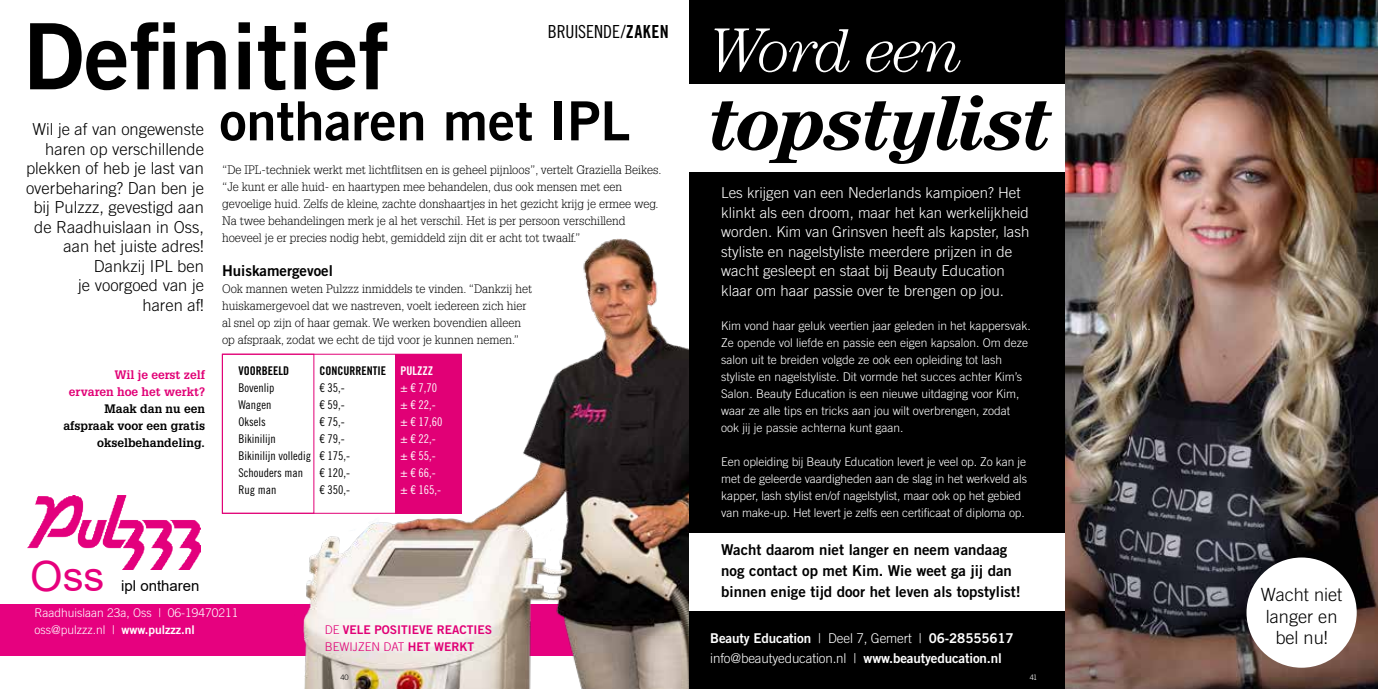
<style>
.page{position:relative;width:1378px;height:689px;background:#fff}
.page>*{position:absolute;margin:0;border:0;box-sizing:border-box;transform-origin:0 0}
.t1{font:91.5px "Trade Gothic LT Std Bd 2";color:#000}
.t2{font:italic 700 79.05px "Century Std";letter-spacing:-.04em;color:#000}
.t3{font:italic 300 62.55px "Century Std";letter-spacing:-.04em;color:#fff}
.t4{font:54px "Trade Gothic LT Std Bd 2";color:#000}
.t5{font:41.7px "Arial";color:#e6007d}
.t6{font:300 18.15px/21.8px "Trade Gothic LT Std";color:#000;text-align:center}
.t7{font:18px "Trade Gothic LT Std Cn 18";letter-spacing:-.005em;color:#000}
.t8{font:300 16.5px/19.5px "Trade Gothic LT Std";color:#000;text-align:right}
.t9{font:300 15px/19.5px "Trade Gothic LT Std";color:#fff}
.t10{font:15px/21px "Trade Gothic LT Std Bd 2";color:#000}
.t11{font:15px "Arial";color:#000}
.t12{font:300 13.5px "Trade Gothic LT Std";letter-spacing:-.01em;color:#fff}
.t13{font:13.5px "Trade Gothic LT Std Bd 2";letter-spacing:-.01em;color:#fff}
.t14{font:300 12px/17px "Trade Gothic LT Std";color:#fff}
.t15{font:300 12px/17px "Glypha LT Std";color:#000}
.t16{font:12px "Trade Gothic LT Std Cn 18";color:#000}
.t17{font:700 12px/17px "Glypha LT Std";color:#000;text-align:right}
.t18{font:12px "Trade Gothic LT Std Cn 18";color:#fff}
.t19{font:700 12px/17px "Glypha LT Std";color:#e10076;text-align:right}
.t20{font:12px "Trade Gothic LT Std Bd Cn 20";color:#000}
.t21{font:12px "Trade Gothic LT Std Bd 2";color:#e10076}
.t22{font:300 12px "Trade Gothic LT Std";color:#e10076}
.t23{font:300 7.5px "Trade Gothic LT Std";color:#000}
.t24{font:300 7.5px "Trade Gothic LT Std";color:#fff}
.s1{font-family:"Trade Gothic LT Std Bd Cn 20"}
.s2{color:#fff}
.s3{font-family:"Trade Gothic LT Std Bd 2";font-weight:400}
.s4{font-family:"Trade Gothic LT Std";font-weight:300}
</style>
<div class="page">
<div style="left:0;top:604px;width:689px;height:52px;background:#e6017f"></div>
<img style="left:28px;top:495px;width:173px;height:74px">
<div style="left:222px;top:354px;width:92px;height:160px;border:1px solid #e10076"></div>
<img style="left:266px;top:238px;width:423px;height:451px">
<div style="left:689px;top:0;width:689px;height:689px;background:#000"></div>
<div style="left:689px;top:85px;width:385px;height:87px;background:#fff"></div>
<div style="left:689px;top:533px;width:388px;height:78px;background:#fff"></div>
<img style="left:1065px;top:0;width:313px;height:689px">
<div style="left:1246px;top:557px;width:110px;height:111px;background:#fff;border-radius:50%"></div>
<h1 class="t1" style="left:23px;top:0;width:368px">Definitief</h1>
<h3 class="t4" style="left:219px;top:88px;width:412px">ontharen met IPL</h3>
<h3 class="t7" style="left:548px;top:21px;width:122px">BRUISENDE/<span class="s1">ZAKEN</span></h3>
<h3 class="t8" style="left:26px;top:120px;width:179px">Wil je af van ongewenste haren op verschillende plekken of heb je last van overbeharing? Dan ben je bij Pulzzz, gevestigd aan de Raadhuislaan in Oss, aan het juiste adres!<br>Dankzij IPL ben<br>je voorgoed van je<br>haren af!</h3>
<p class="t15" style="left:222px;top:162px;width:441px">“De IPL-techniek werkt met lichtflitsen en is geheel pijnloos”, vertelt Graziella Beikes. “Je kunt er alle huid- en haartypen mee behandelen, dus ook mensen met een gevoelige huid. Zelfs de kleine, zachte donshaartjes in het gezicht krijg je ermee weg.<br>Na twee behandelingen merk je al het verschil. Het is per persoon verschillend hoeveel je er precies nodig hebt, gemiddeld zijn dit er acht tot twaalf.”</p>
<p class="t10" style="left:222px;top:260px;width:112px">Huiskamergevoel</p>
<p class="t15" style="left:222px;top:281px;width:312px">Ook mannen weten Pulzzz inmiddels te vinden. “Dankzij het huiskamergevoel dat we nastreven, voelt iedereen zich hier al snel op zijn of haar gemak. We werken bovendien alleen op afspraak, zodat we echt de tijd voor je kunnen nemen.”</p>
<p class="t19" style="left:69px;top:365px;width:137px">Wil je eerst zelf ervaren hoe het werkt?</p>
<p class="t17" style="left:63px;top:399px;width:143px">Maak dan nu een afspraak voor een gratis okselbehandeling.</p>
<h3 class="t5" style="left:30px;top:547px;width:76px">Oss</h3>
<p class="t11" style="left:121px;top:575px;width:80px">ipl ontharen</p>
<p class="t20" style="left:238px;top:363px;width:52px">VOORBEELD</p>
<p class="t20" style="left:319px;top:363px;width:115px">CONCURRENTIE <span class="s2">PULZZZ</span></p>
<p class="t16" style="left:238px;top:380px;width:37px">Bovenlip</p>
<p class="t16" style="left:319px;top:380px;width:27px">€ 35,-</p>
<p class="t18" style="left:400px;top:380px;width:38px">± € 7,70</p>
<p class="t16" style="left:238px;top:397px;width:35px">Wangen</p>
<p class="t16" style="left:319px;top:397px;width:27px">€ 59,-</p>
<p class="t18" style="left:400px;top:397px;width:37px">± € 22,-</p>
<p class="t16" style="left:238px;top:414px;width:29px">Oksels</p>
<p class="t16" style="left:319px;top:414px;width:27px">€ 75,-</p>
<p class="t18" style="left:400px;top:414px;width:43px">± € 17,60</p>
<p class="t16" style="left:238px;top:431px;width:39px">Bikinilijn</p>
<p class="t16" style="left:319px;top:431px;width:27px">€ 79,-</p>
<p class="t18" style="left:400px;top:431px;width:37px">± € 22,-</p>
<p class="t16" style="left:238px;top:448px;width:113px">Bikinilijn volledig € 175,-</p>
<p class="t18" style="left:400px;top:448px;width:37px">± € 55,-</p>
<p class="t16" style="left:238px;top:465px;width:66px">Schouders man</p>
<p class="t16" style="left:319px;top:465px;width:32px">€ 120,-</p>
<p class="t18" style="left:400px;top:465px;width:37px">± € 66,-</p>
<p class="t16" style="left:238px;top:482px;width:39px">Rug man</p>
<p class="t16" style="left:319px;top:482px;width:32px">€ 350,-</p>
<p class="t18" style="left:400px;top:482px;width:42px">± € 165,-</p>
<p class="t14" style="left:34px;top:604px;width:206px">Raadhuislaan 23a, Oss | 06-19470211 oss@pulzzz.nl | <span class="s3">www.pulzzz.nl</span></p>
<p class="t21" style="left:325px;top:622px;width:169px"><span class="s4">DE</span> VELE POSITIEVE REACTIES</p>
<p class="t22" style="left:325px;top:639px;width:151px">BEWIJZEN DAT <span class="s3">HET WERKT</span></p>
<h3 class="t3" style="left:710px;top:15px;width:254px">Word een</h3>
<h2 class="t2" style="left:710px;top:77px;width:346px">topstylist</h2>
<p class="t9" style="left:721px;top:183px;width:310px">Les krijgen van een Nederlands kampioen? Het klinkt als een droom, maar het kan werkelijkheid worden. Kim van Grinsven heeft als kapster, lash styliste en nagelstyliste meerdere prijzen in de wacht gesleept en staat bij Beauty Education klaar om haar passie over te brengen op jou.</p>
<p class="t14" style="left:721px;top:317px;width:311px">Kim vond haar geluk veertien jaar geleden in het kappersvak.<br>Ze opende vol liefde en passie een eigen kapsalon. Om deze salon uit te breiden volgde ze ook een opleiding tot lash styliste en nagelstyliste. Dit vormde het succes achter Kim’s Salon. Beauty Education is een nieuwe uitdaging voor Kim, waar ze alle tips en tricks aan jou wilt overbrengen, zodat ook jij je passie achterna kunt gaan.</p>
<p class="t14" style="left:721px;top:453px;width:307px">Een opleiding bij Beauty Education levert je veel op. Zo kan je met de geleerde vaardigheden aan de slag in het werkveld als kapper, lash stylist en/of nagelstylist, maar ook op het gebied van make-up. Het levert je zelfs een certificaat of diploma op.</p>
<p class="t10" style="left:721px;top:539px;width:301px">Wacht daarom niet langer en neem vandaag nog contact op met Kim. Wie weet ga jij dan binnen enige tijd door het leven als topstylist!</p>
<p class="t13" style="left:710px;top:630px;width:305px">Beauty Education <span class="s4">| Deel 7, Gemert |</span> 06-28555617</p>
<p class="t12" style="left:710px;top:650px;width:293px">info@beautyeducation.nl | <span class="s3">www.beautyeducation.nl</span></p>
<p class="t23" style="left:340px;top:672px;width:10px">40</p>
<p class="t24" style="left:1029px;top:672px;width:9px">41</p>
<h3 class="t6" style="left:1261px;top:583px;width:83px">Wacht niet langer en bel nu!</h3>
</div>
